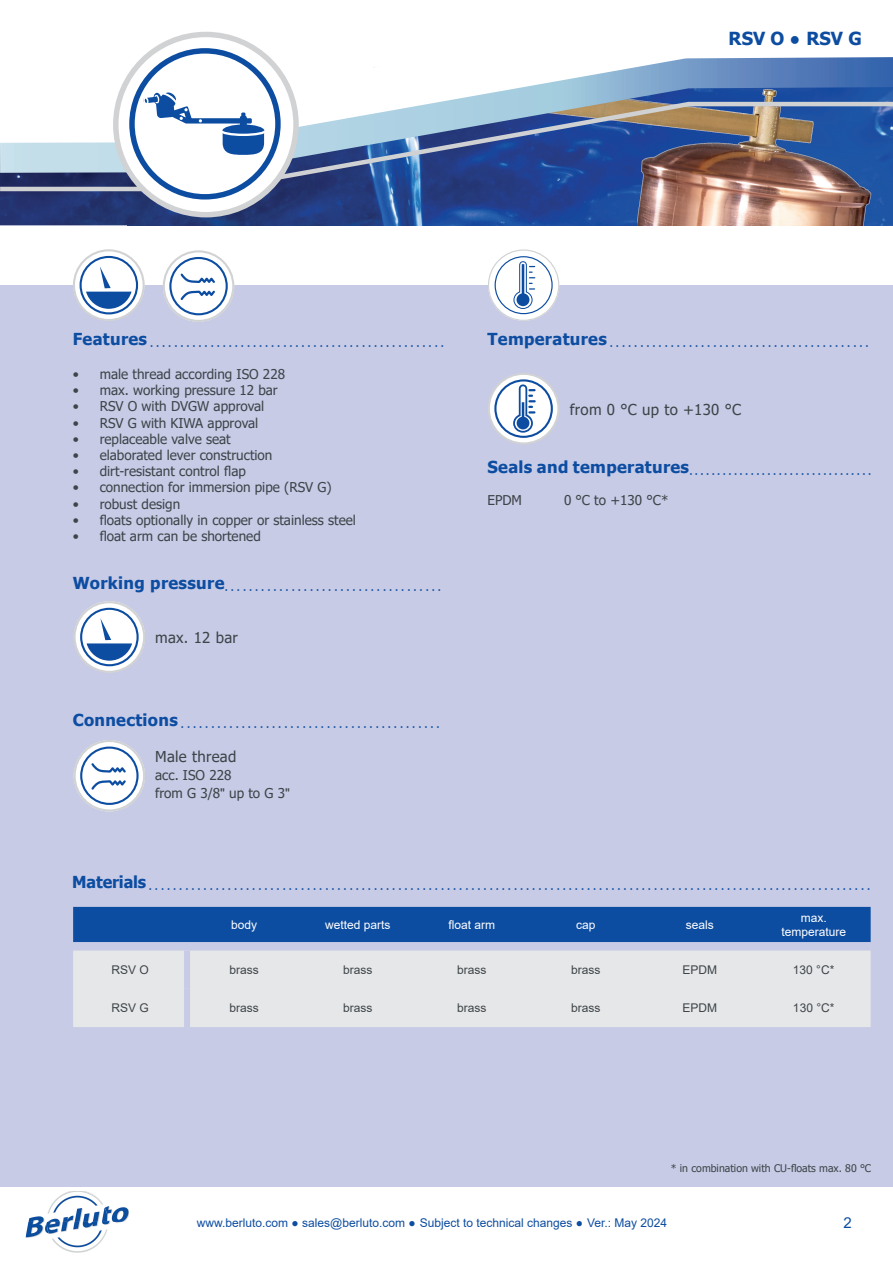
<style>
.page{position:relative;width:893px;height:1263px;background:#fff}
.page>*{position:absolute;margin:0;border:0;box-sizing:border-box;transform-origin:0 0}
.t1{font:700 18px "Tahoma";color:#0d4da1}
.t2{font:15px "Tahoma";letter-spacing:.02em;color:#3e4448}
.t3{font:15px "Arial";color:#0d4da1}
.t4{font:13.5px/18px "Tahoma";color:#3e4448}
.t5{font:12px "Arial";color:#0d4da1}
.t6{font:12px "Arial";color:#3e4448}
.t7{font:12px/14.4px "Arial";color:#fff;text-align:center}
.t8{font:10.5px "Tahoma";color:#3e4448}
.t9{font:700 8.7px "Tahoma";color:#0d4da1}
.s1{font-family:"Arial"}
.s2{font-family:"Tahoma";font-weight:700}
</style>
<div class="page">
<img style="left:0;top:193px;width:128px;height:32px">
<img style="left:128px;top:193px;width:765px;height:32px">
<svg style="left:151px;top:42px;width:742px;height:58px"></svg>
<img style="left:0;top:100px;width:893px;height:93px">
<img style="left:28px;top:1216px;width:17px;height:6px">
<img style="left:108px;top:1206px;width:21px;height:16px">
<img style="left:25px;top:1222px;width:96px;height:16px">
<img style="left:47px;top:1191px;width:61px;height:62px">
<div style="left:0;top:285px;width:893px;height:901px;background:#c7cbe6"></div>
<svg style="left:489px;top:374px;width:70px;height:70px;background:#e5ebf3"></svg>
<div style="left:494px;top:379px;width:59px;height:59px;border:2px solid #0d4da1;border-radius:50%"></div>
<svg style="left:512px;top:384px;width:23px;height:49px"></svg>
<div style="left:488px;top:373px;width:71px;height:71px;border:2px solid #d1d2d4;border-radius:50%"></div>
<svg style="left:488px;top:250px;width:71px;height:71px;fill:#fff"></svg>
<div style="left:495px;top:256px;width:58px;height:58px;border:1px solid #0d4da1;border-radius:50%"></div>
<svg style="left:513px;top:261px;width:22px;height:48px"></svg>
<div style="left:488px;top:249px;width:71px;height:72px;border:1px solid #d1d2d4;border-radius:50%"></div>
<svg style="left:73px;top:249px;width:71px;height:71px"></svg>
<div style="left:73px;top:249px;width:72px;height:72px;border:2px solid #d1d2d4;border-radius:50%"></div>
<div style="left:80px;top:256px;width:58px;height:58px;border:2px solid #0d4da1;border-radius:50%"></div>
<svg style="left:86px;top:266px;width:46px;height:43px"></svg>
<div style="left:73px;top:907px;width:798px;height:35px;background:#0d4da1"></div>
<div style="left:73px;top:950px;width:798px;height:77px;background:#e6e7e9"></div>
<div style="left:184px;top:950px;width:6px;height:39px;background:#c7cbe6"></div>
<div style="left:184px;top:989px;width:6px;height:38px;background:#c7cbe6"></div>
<svg style="left:116px;top:35px;width:180px;height:180px"></svg>
<svg style="left:0;top:50px;width:374px;height:105px"></svg>
<svg style="left:163px;top:250px;width:71px;height:72px"></svg>
<div style="left:170px;top:258px;width:57px;height:56px;background:#fff;border-radius:50%"></div>
<div style="left:169px;top:257px;width:59px;height:58px;border:2px solid #0d4da1;border-radius:50%"></div>
<svg style="left:180px;top:273px;width:35px;height:27px"></svg>
<div style="left:163px;top:250px;width:71px;height:72px;border:2px solid #d1d2d4;border-radius:50%"></div>
<svg style="left:74px;top:601px;width:71px;height:71px;background:#e0e7ef"></svg>
<div style="left:73px;top:601px;width:72px;height:72px;border:2px solid #d1d2d4;border-radius:50%"></div>
<div style="left:80px;top:608px;width:59px;height:58px;border:2px solid #0d4da1;border-radius:50%"></div>
<svg style="left:87px;top:618px;width:45px;height:43px;background:#a7bedd"></svg>
<svg style="left:74px;top:740px;width:71px;height:71px"></svg>
<svg style="left:81px;top:748px;width:57px;height:56px"></svg>
<div style="left:80px;top:746px;width:59px;height:59px;border:2px solid #0d4da1;border-radius:50%"></div>
<svg style="left:89px;top:761px;width:39px;height:31px"></svg>
<div style="left:74px;top:740px;width:71px;height:71px;border:2px solid #d1d2d4;border-radius:50%"></div>
<h1 class="t1" style="left:729px;top:26px;width:135px">RSV O ● RSV G</h1>
<p class="t9" style="left:73px;top:340px;width:373px"><sup>Features</sup> · · · · · · · · · · · · · · · · · · · · · · · · · · · · · · · · · · · · · · · · · · · · · · · · ·</p>
<h3 class="t4" style="left:73px;top:366px;width:214px">• male thread according ISO 228</h3>
<h3 class="t4" style="left:73px;top:382px;width:207px">• max. working pressure 12 bar</h3>
<h3 class="t4" style="left:73px;top:398px;width:193px">• RSV O with DVGW approval</h3>
<h3 class="t4" style="left:73px;top:414px;width:187px">• RSV G with KIWA approval</h3>
<h3 class="t4" style="left:73px;top:431px;width:160px">• replaceable valve seat</h3>
<h3 class="t4" style="left:73px;top:447px;width:201px">• elaborated lever construction</h3>
<h3 class="t4" style="left:73px;top:463px;width:175px">• dirt-resistant control flap</h3>
<h3 class="t4" style="left:73px;top:479px;width:261px">• connection for immersion pipe (RSV G)</h3>
<h3 class="t4" style="left:73px;top:495px;width:109px">• robust design</h3>
<h3 class="t4" style="left:73px;top:512px;width:285px">• floats optionally in copper or stainless steel</h3>
<h3 class="t4" style="left:73px;top:528px;width:190px">• float arm can be shortened</h3>
<p class="t9" style="left:73px;top:585px;width:370px"><sup>Working</sup> <sup>pressure</sup>· · · · · · · · · · · · · · · · · · · · · · · · · · · · · · · · · · · ·</p>
<h2 class="t2" style="left:155px;top:627px;width:84px">max. 12 bar</h2>
<p class="t9" style="left:73px;top:721px;width:369px"><sup>Connections</sup> · · · · · · · · · · · · · · · · · · · · · · · · · · · · · · · · · · · · · · · · · · ·</p>
<h2 class="t2" style="left:155px;top:746px;width:83px">Male thread</h2>
<h3 class="t4" style="left:155px;top:766px;width:136px">acc. ISO 228<br>from G 3/8<span class="s1">"</span> up to G 3<span class="s1">"</span></h3>
<p class="t9" style="left:487px;top:340px;width:383px"><sup>Temperatures</sup> · · · · · · · · · · · · · · · · · · · · · · · · · · · · · · · · · · · · · · · · · · ·</p>
<h2 class="t2" style="left:570px;top:399px;width:173px">from 0 °C up to +130 °C</h2>
<p class="t9" style="left:487px;top:469px;width:385px"><sup>Seals</sup> <sup>and</sup> <sup>temperatures</sup>· · · · · · · · · · · · · · · · · · · · · · · · · · · · · · · · ·</p>
<h3 class="t4" style="left:487px;top:492px;width:36px">EPDM</h3>
<h3 class="t4" style="left:564px;top:492px;width:106px">0 °C to +130 °C*</h3>
<p class="t9" style="left:72px;top:884px;width:799px"><sup>Materials</sup> · · · · · · · · · · · · · · · · · · · · · · · · · · · · · · · · · · · · · · · · · · · · · · · · · · · · · · · · · · · · · · · · · · · · · · · · · · · · · · · · · · · · · · · · · · · · · · · · · · · · · · · · · · · · · · · · · · · · · · ·</p>
<h3 class="t7" style="left:231px;top:917px;width:28px">body</h3>
<h3 class="t7" style="left:325px;top:917px;width:67px">wetted parts</h3>
<h3 class="t7" style="left:449px;top:917px;width:48px">float arm</h3>
<h3 class="t7" style="left:576px;top:917px;width:21px">cap</h3>
<h3 class="t7" style="left:686px;top:917px;width:30px">seals</h3>
<h3 class="t7" style="left:781px;top:910px;width:66px">max. temperature</h3>
<h3 class="t6" style="left:111px;top:961px;width:39px">RSV O</h3>
<h3 class="t6" style="left:229px;top:961px;width:31px">brass</h3>
<h3 class="t6" style="left:343px;top:961px;width:31px">brass</h3>
<h3 class="t6" style="left:457px;top:961px;width:31px">brass</h3>
<h3 class="t6" style="left:571px;top:961px;width:31px">brass</h3>
<h3 class="t6" style="left:682px;top:961px;width:36px">EPDM</h3>
<h3 class="t6" style="left:793px;top:961px;width:43px">130 °C*</h3>
<h3 class="t6" style="left:111px;top:1000px;width:39px">RSV G</h3>
<h3 class="t6" style="left:229px;top:1000px;width:31px">brass</h3>
<h3 class="t6" style="left:343px;top:1000px;width:31px">brass</h3>
<h3 class="t6" style="left:457px;top:1000px;width:31px">brass</h3>
<h3 class="t6" style="left:571px;top:1000px;width:31px">brass</h3>
<h3 class="t6" style="left:682px;top:1000px;width:36px">EPDM</h3>
<h3 class="t6" style="left:793px;top:1000px;width:43px">130 °C*</h3>
<p class="t8" style="left:671px;top:1161px;width:202px">* in combination with CU-floats max. 80 °C</p>
<h3 class="t5" style="left:197px;top:1214px;width:472px">www.berluto.com <span class="s2">●</span> sales@berluto.com <span class="s2">●</span> Subject to technical changes <span class="s2">●</span> Ver.: May 2024</h3>
<h2 class="t3" style="left:843px;top:1212px;width:10px">2</h2>
</div>
